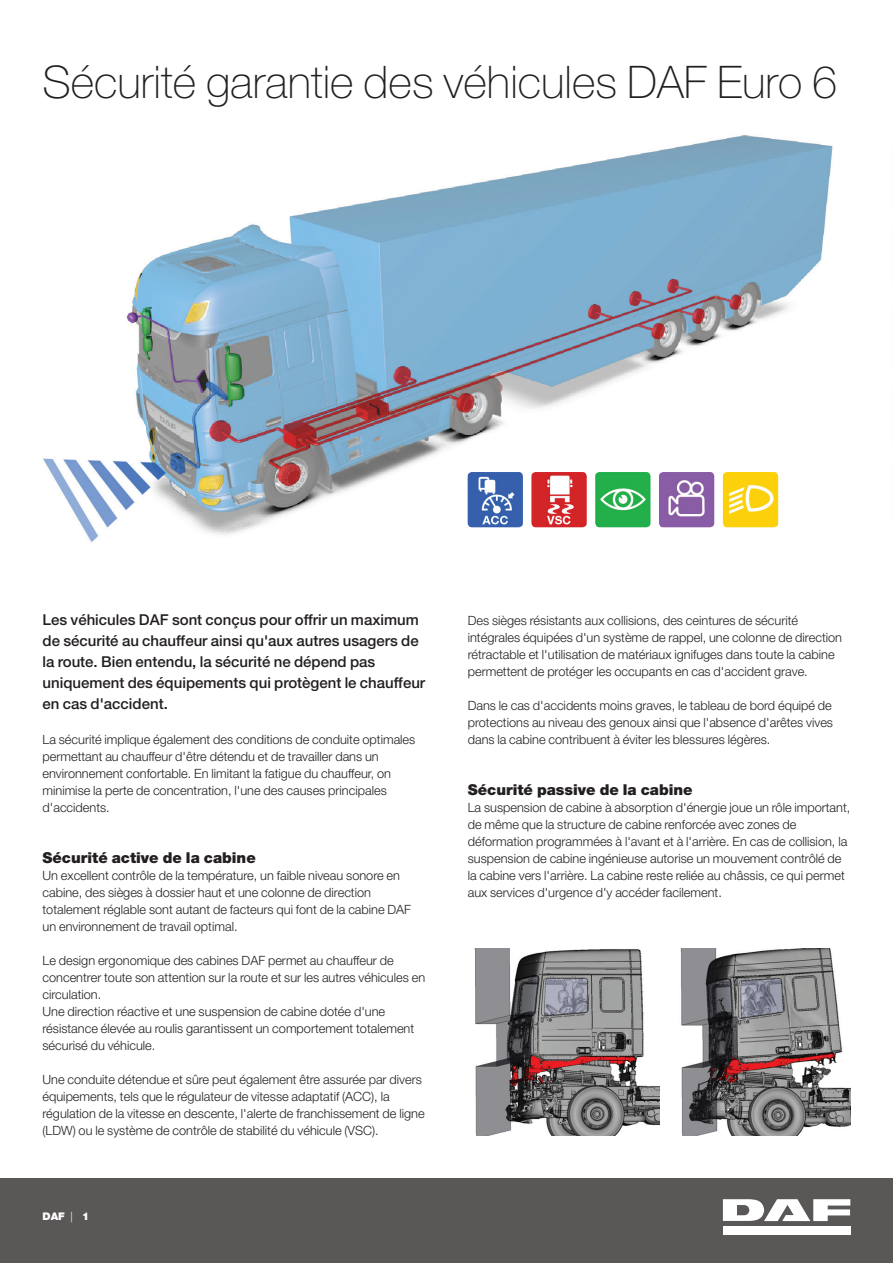
<style>
.page{position:relative;width:893px;height:1263px;background:#fff}
.page>*{position:absolute;margin:0;border:0;box-sizing:border-box;transform-origin:0 0}
.t1{font:100 45px "Helvetica Neue LT Pro";color:#231f20}
.t2{font:500 15px/21px "Helvetica Neue LT Pro";color:#231f20}
.t3{font:900 15px "Helvetica Neue LT Pro";color:#231f20}
.t4{font:300 12.75px/17px "Helvetica Neue LT Pro";color:#231f20}
.t5{font:900 10.5px "Helvetica Neue LT Pro";color:#fff}
.s1{font-weight:300}
</style>
<div class="page">
<img style="left:43px;top:135px;width:790px;height:407px">
<img style="left:468px;top:472px;width:55px;height:55px">
<img style="left:531px;top:472px;width:56px;height:55px">
<img style="left:595px;top:472px;width:55px;height:55px">
<img style="left:659px;top:472px;width:55px;height:55px">
<img style="left:723px;top:472px;width:55px;height:55px">
<div style="left:0;top:1178px;width:893px;height:85px;background:#5a5757"></div>
<div style="left:723px;top:1226px;width:127px;height:8px;background:#fff"></div>
<svg style="left:723px;top:1199px;width:127px;height:22px"></svg>
<img style="left:474px;top:948px;width:185px;height:187px">
<img style="left:680px;top:948px;width:170px;height:187px">
<h1 class="t1" style="left:43px;top:56px;width:796px">Sécurité garantie des véhicules DAF Euro 6</h1>
<p class="t2" style="left:43px;top:609px;width:384px">Les véhicules DAF sont conçus pour offrir un maximum de sécurité au chauffeur ainsi qu'aux autres usagers de la route. Bien entendu, la sécurité ne dépend pas uniquement des équipements qui protègent le chauffeur en cas d'accident.</p>
<p class="t4" style="left:43px;top:731px;width:374px">La sécurité implique également des conditions de conduite optimales permettant au chauffeur d'être détendu et de travailler dans un environnement confortable. En limitant la fatigue du chauffeur, on minimise la perte de concentration, l'une des causes principales d'accidents.</p>
<p class="t3" style="left:43px;top:849px;width:215px">Sécurité active de la cabine</p>
<p class="t4" style="left:43px;top:867px;width:370px">Un excellent contrôle de la température, un faible niveau sonore en cabine, des sièges à dossier haut et une colonne de direction totalement réglable sont autant de facteurs qui font de la cabine DAF un environnement de travail optimal.</p>
<p class="t4" style="left:43px;top:952px;width:384px">Le design ergonomique des cabines DAF permet au chauffeur de concentrer toute son attention sur la route et sur les autres véhicules en circulation.<br>Une direction réactive et une suspension de cabine dotée d'une résistance élevée au roulis garantissent un comportement totalement sécurisé du véhicule.</p>
<p class="t4" style="left:43px;top:1071px;width:384px">Une conduite détendue et sûre peut également être assurée par divers équipements, tels que le régulateur de vitesse adaptatif (ACC), la régulation de la vitesse en descente, l'alerte de franchissement de ligne (LDW) ou le système de contrôle de stabilité du véhicule (VSC).</p>
<p class="t5" style="left:43px;top:1210px;width:48px">DAF <span class="s1">|</span> 1</p>
<p class="t4" style="left:468px;top:612px;width:376px">Des sièges résistants aux collisions, des ceintures de sécurité intégrales équipées d'un système de rappel, une colonne de direction rétractable et l'utilisation de matériaux ignifuges dans toute la cabine permettent de protéger les occupants en cas d'accident grave.</p>
<p class="t4" style="left:468px;top:697px;width:367px;text-align:justify">Dans le cas d'accidents moins graves, le tableau de bord équipé de protections au niveau des genoux ainsi que l'absence d'arêtes vives dans la cabine contribuent à éviter les blessures légères.</p>
<p class="t3" style="left:468px;top:781px;width:226px">Sécurité passive de la cabine</p>
<p class="t4" style="left:468px;top:799px;width:384px">La suspension de cabine à absorption d'énergie joue un rôle important, de même que la structure de cabine renforcée avec zones de déformation programmées à l'avant et à l'arrière. En cas de collision, la suspension de cabine ingénieuse autorise un mouvement contrôlé de la cabine vers l'arrière. La cabine reste reliée au châssis, ce qui permet aux services d'urgence d'y accéder facilement.</p>
</div>
